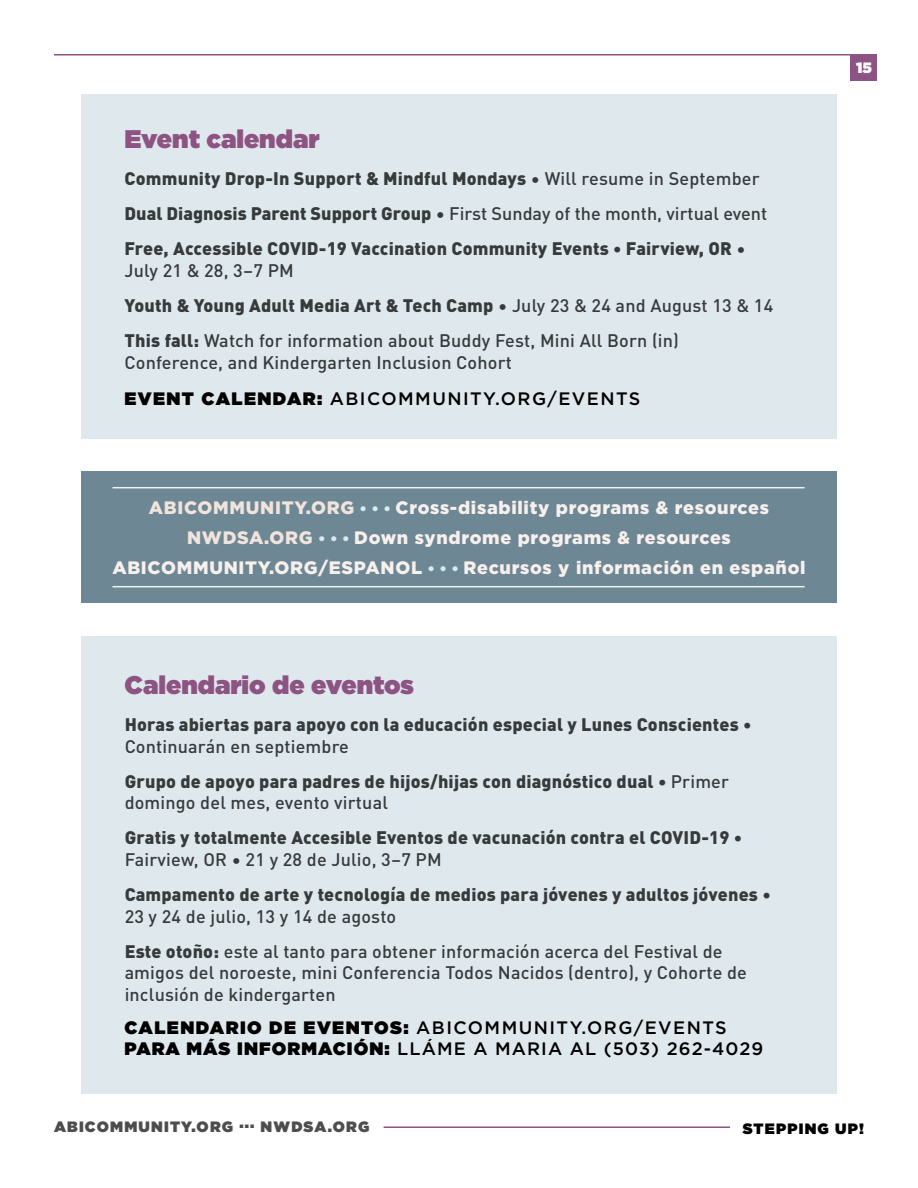
<style>
.page{position:relative;width:918px;height:1188px;background:#fff}
.page>*{position:absolute;margin:0;border:0;box-sizing:border-box;transform-origin:0 0}
.t1{font:900 25.5px "Gotham";color:#8d5483}
.t2{font:900 18px/35.1px "DINOT";letter-spacing:.01em;color:#000}
.t3{font:500 18px/35.1px "DINOT";letter-spacing:.01em;color:#000}
.t4{font:900 18px/30px "Gotham";letter-spacing:.04em;color:#f7f0ec;text-align:center}
.t5{font:500 18px/21.6px "Gotham";letter-spacing:.08em;color:#000}
.t6{font:900 15px "Gotham";letter-spacing:.08em;color:#000}
.t7{font:900 15px "Gotham";color:#fff}
.s1{font-weight:500}
.s2{font-weight:900}
.s3{color:#f0e4dc}
.s4{font-size:15px;color:#d5ebec}
</style>
<div class="page">
<hr style="left:384px;top:1127px;width:346px;height:1px;background:#8d5483">
<hr style="left:54px;top:54px;width:810px;height:2px;background:#8d5483">
<div style="left:850px;top:54px;width:28px;height:27px;background:#8d5483"></div>
<div style="left:81px;top:471px;width:756px;height:132px;background:#6e8795"></div>
<hr style="left:112px;top:487px;width:693px;height:1px;background:#eaf5f6">
<hr style="left:112px;top:586px;width:693px;height:1px;background:#eaf5f6">
<div style="left:81px;top:94px;width:756px;height:345px;background:#dfe9ed"></div>
<div style="left:81px;top:636px;width:756px;height:458px;background:#dfe9ed"></div>
<h1 class="t1" style="left:125px;top:121px;width:196px">Event calendar</h1>
<p class="t2" style="left:125px;top:159px;width:644px">Community Drop-In Support &amp; Mindful Mondays <span class="s1">• Will resume in September<br></span>Dual Diagnosis Parent Support Group <span class="s1">• First Sunday of the month, virtual event<br></span>Free, Accessible COVID-19 Vaccination Community Events • Fairview, OR <span class="s1">•</span></p>
<p class="t3" style="left:125px;top:251px;width:650px">July 21 &amp; 28, 3–7 PM<br><span class="s2">Youth &amp; Young Adult Media Art &amp; Tech Camp</span> • July 23 &amp; 24 and August 13 &amp; 14<br><span class="s2">This fall:</span> Watch for information about Buddy Fest, Mini All Born (in)</p>
<p class="t3" style="left:125px;top:343px;width:389px">Conference, and Kindergarten Inclusion Cohort</p>
<p class="t5" style="left:124px;top:388px;width:517px"><span class="s2">EVENT CALENDAR:</span> ABICOMMUNITY.ORG/EVENTS</p>
<p class="t4" style="left:112px;top:493px;width:695px"><span class="s3">ABICOMMUNITY.ORG</span> <span class="s4">• • •</span> Cross-disability programs &amp; resources<br><span class="s3">NWDSA.ORG</span> <span class="s4">• • •</span> Down syndrome programs &amp; resources<br>ABICOMMUNITY.ORG/ESPANOL <span class="s4">• • •</span> Recursos y información en español</p>
<h1 class="t1" style="left:125px;top:667px;width:291px">Calendario de eventos</h1>
<p class="t2" style="left:125px;top:705px;width:629px">Horas abiertas para apoyo con la educación especial y Lunes Conscientes •</p>
<p class="t2" style="left:125px;top:727px;width:606px"><span class="s1">Continuarán en septiembre<br></span>Grupo de apoyo para padres de hijos/hijas con diagnóstico dual • <span class="s1">Primer</span></p>
<p class="t3" style="left:125px;top:784px;width:265px">domingo del mes, evento virtual</p>
<p class="t2" style="left:125px;top:818px;width:619px">Gratis y totalmente Accesible Eventos de vacunación contra el COVID-19 •</p>
<p class="t3" style="left:125px;top:840px;width:319px">Fairview, OR • 21 y 28 de Julio, 3–7 PM</p>
<p class="t2" style="left:125px;top:875px;width:648px">Campamento de arte y tecnología de medios para jóvenes y adultos jóvenes •</p>
<p class="t3" style="left:125px;top:897px;width:600px">23 y 24 de julio, 13 y 14 de agosto<br><span class="s2">Este otoño:</span> este al tanto para obtener información acerca del Festival de</p>
<p class="t3" style="left:125px;top:960px;width:624px;line-height:21.6px">amigos del noroeste, mini Conferencia Todos Nacidos (dentro), y Cohorte de inclusión de kindergarten</p>
<p class="t5" style="left:124px;top:1016px;width:641px"><span class="s2">CALENDARIO DE EVENTOS:</span> ABICOMMUNITY.ORG/EVENTS<br><span class="s2">PARA MÁS INFORMACIÓN:</span> LLÁME A MARIA AL (503) 262-4029</p>
<p class="t7" style="left:856px;top:57px;width:17px">15</p>
<p class="t6" style="left:54px;top:1116px;width:317px">ABICOMMUNITY.ORG ... NWDSA.ORG</p>
<p class="t6" style="left:743px;top:1118px;width:123px">STEPPING UP!</p>
</div>
